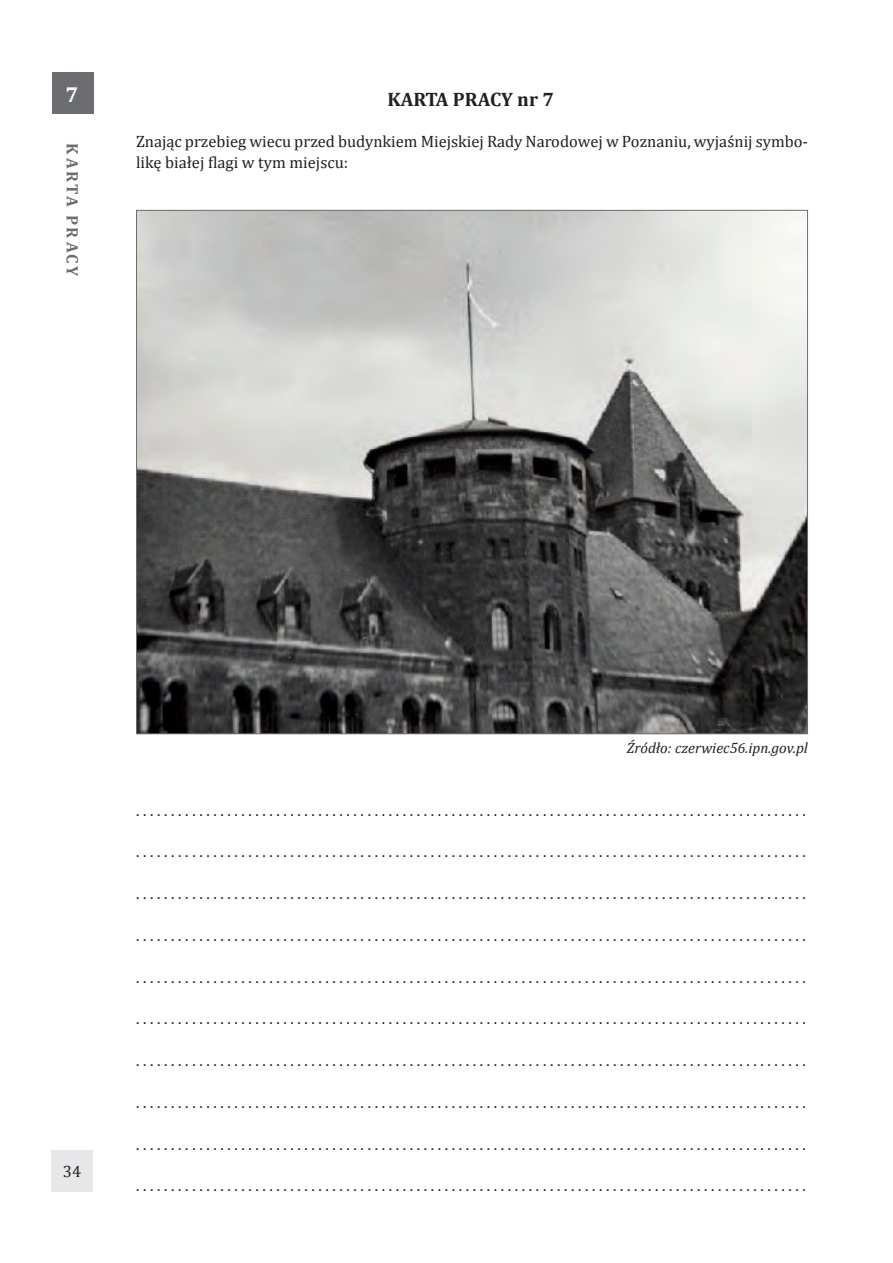
<style>
.page{position:relative;width:893px;height:1263px;background:#fff}
.page>*{position:absolute;margin:0;border:0;box-sizing:border-box;transform-origin:0 0}
.t1{font:700 21.75px "Cambria";color:#fff}
.t2{font:700 19.5px "Cambria";color:#231f20}
.t3{font:16.5px/20.9px "Cambria";color:#231f20}
.t4{font:700 16.5px "Cambria";letter-spacing:.145em;color:#6c6d70}
.t5{font:italic 15px "Cambria";color:#231f20}
</style>
<div class="page">
<div style="left:52px;top:72px;width:42px;height:42px;background:#6c6d70"></div>
<div style="left:51px;top:1150px;width:42px;height:41px;background:#e6e7e9"></div>
<img style="left:138px;top:212px;width:668px;height:520px">
<h1 class="t1" style="left:66px;top:81px;width:14px">7</h1>
<p class="t4" style="left:83px;top:143px;width:135px;rotate:90deg">KARTA PRACY</p>
<p class="t2" style="left:387px;top:87px;width:168px">KARTA PRACY nr 7</p>
<p class="t3" style="left:136px;top:131px;width:673px">Znając przebieg wiecu przed budynkiem Miejskiej Rady Narodowej w Poznaniu, wyjaśnij symbo&shy;likę białej flagi w tym miejscu:</p>
<p class="t3" style="left:63px;top:1161px;width:20px">34</p>
<p class="t5" style="left:627px;top:739px;width:183px">Źródło: czerwiec56.ipn.gov.pl</p>
<p class="t3" style="left:136px;top:799px;width:671px">................................................................................................</p>
<p class="t3" style="left:136px;top:841px;width:671px">................................................................................................</p>
<p class="t3" style="left:136px;top:883px;width:671px">................................................................................................</p>
<p class="t3" style="left:136px;top:925px;width:671px">................................................................................................</p>
<p class="t3" style="left:136px;top:966px;width:671px">................................................................................................</p>
<p class="t3" style="left:136px;top:1008px;width:671px">................................................................................................</p>
<p class="t3" style="left:136px;top:1050px;width:671px">................................................................................................</p>
<p class="t3" style="left:136px;top:1092px;width:671px">................................................................................................</p>
<p class="t3" style="left:136px;top:1133px;width:671px">................................................................................................</p>
<p class="t3" style="left:136px;top:1175px;width:671px">................................................................................................</p>
</div>
